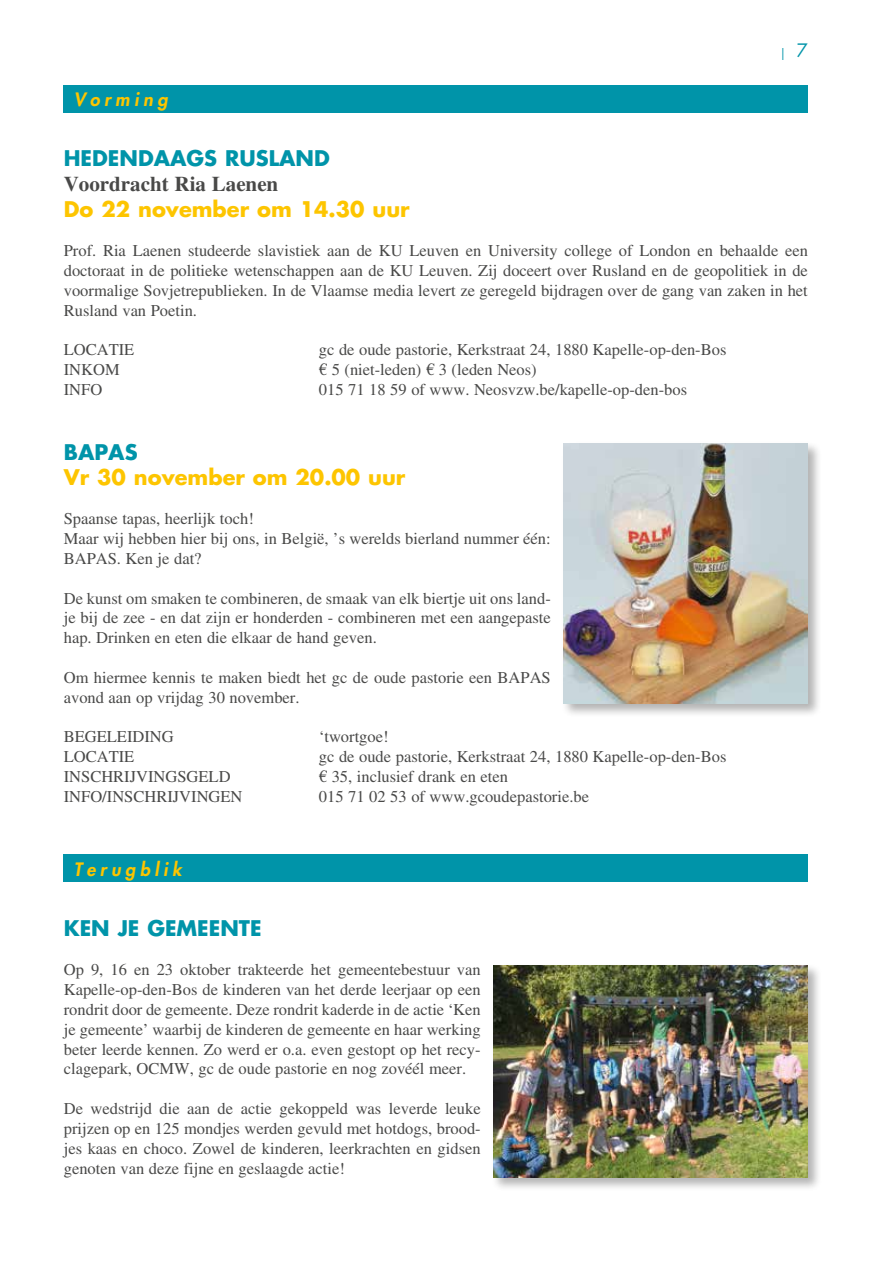
<style>
.page{position:relative;width:893px;height:1263px;background:#fff}
.page>*{position:absolute;margin:0;border:0;box-sizing:border-box;transform-origin:0 0}
.t1{font:700 21px "Futura Std";color:#fdc500}
.t2{font:700 21px "Futura Std";color:#0094a9}
.t3{font:700 21px "Times LT Std";color:#494948}
.t4{font:italic 800 18px "Futura Std";letter-spacing:.25em;color:#fdc500}
.t5{font:16.5px/19.8px "Times LT Std";color:#494948;text-align:justify}
.t6{font:12px "Officina Sans Std";color:#0094a9}
.s1{font-family:"Futura Std";font-size:18px}
</style>
<div class="page">
<div style="left:64px;top:85px;width:744px;height:27px;background:#0094a9"></div>
<div style="left:64px;top:855px;width:744px;height:27px;background:#0094a9"></div>
<div style="left:561px;top:441px;width:261px;height:276px;background:#000;opacity:.3"></div>
<img style="left:564px;top:443px;width:244px;height:260px">
<div style="left:491px;top:963px;width:331px;height:229px;background:#000;opacity:.3"></div>
<img style="left:493px;top:965px;width:315px;height:213px">
<p class="t4" style="left:74px;top:88px;width:95px">Vorming</p>
<p class="t6" style="left:781px;top:46px;width:28px">| <span class="s1">7</span></p>
<p class="t2" style="left:64px;top:144px;width:268px">HEDENDAAGS RUSLAND</p>
<p class="t3" style="left:64px;top:172px;width:216px">Voordracht Ria Laenen</p>
<p class="t1" style="left:64px;top:195px;width:347px">Do 22 november om 14.30 uur</p>
<p class="t5" style="left:64px;top:241px;width:746px">Prof. Ria Laenen studeerde slavistiek aan de KU Leuven en University college of London en behaalde een doctoraat in de politieke wetenschappen aan de KU Leuven. Zij doceert over Rusland en de geopolitiek in de voormalige Sovjetrepublieken. In de Vlaamse media levert ze geregeld bijdragen over de gang van zaken in het Rusland van Poetin.</p>
<p class="t5" style="left:64px;top:340px;width:72px">LOCATIE</p>
<p class="t5" style="left:319px;top:340px;width:409px">gc de oude pastorie, Kerkstraat 24, 1880 Kapelle-op-den-Bos</p>
<p class="t5" style="left:64px;top:359px;width:57px">INKOM</p>
<p class="t5" style="left:319px;top:359px;width:219px">€ 5 (niet-leden) € 3 (leden Neos)</p>
<p class="t5" style="left:64px;top:379px;width:40px">INFO</p>
<p class="t5" style="left:319px;top:379px;width:370px">015 71 18 59 of www. Neosvzw.be/kapelle-op-den-bos</p>
<p class="t2" style="left:64px;top:438px;width:75px">BAPAS</p>
<p class="t1" style="left:64px;top:463px;width:343px">Vr 30 november om 20.00 uur</p>
<p class="t5" style="left:64px;top:509px;width:488px;text-align:left">Spaanse tapas, heerlijk toch!<br>Maar wij hebben hier bij ons, in België, ’s werelds bierland nummer één:<br>BAPAS. Ken je dat?</p>
<p class="t5" style="left:64px;top:588px;width:489px">De kunst om smaken te combineren, de smaak van elk biertje uit ons land&shy;je bij de zee - en dat zijn er honderden - combineren met een aangepaste hap. Drinken en eten die elkaar de hand geven.</p>
<p class="t5" style="left:64px;top:667px;width:488px">Om hiermee kennis te maken biedt het gc de oude pastorie een BAPAS avond aan op vrijdag 30 november.</p>
<p class="t5" style="left:64px;top:727px;width:111px">BEGELEIDING</p>
<p class="t5" style="left:319px;top:727px;width:71px">‘twortgoe!</p>
<p class="t5" style="left:64px;top:746px;width:72px">LOCATIE</p>
<p class="t5" style="left:319px;top:746px;width:409px">gc de oude pastorie, Kerkstraat 24, 1880 Kapelle-op-den-Bos</p>
<p class="t5" style="left:64px;top:766px;width:168px">INSCHRIJVINGSGELD</p>
<p class="t5" style="left:319px;top:766px;width:191px">€ 35, inclusief drank en eten</p>
<p class="t5" style="left:64px;top:786px;width:180px">INFO/INSCHRIJVINGEN</p>
<p class="t5" style="left:319px;top:786px;width:272px">015 71 02 53 of www.gcoudepastorie.be</p>
<p class="t4" style="left:74px;top:858px;width:109px">Terugblik</p>
<p class="t2" style="left:64px;top:914px;width:199px">KEN JE GEMEENTE</p>
<p class="t5" style="left:64px;top:960px;width:418px">Op 9, 16 en 23 oktober trakteerde het gemeentebestuur van Kapelle-op-den-Bos de kinderen van het derde leerjaar op een rondrit door de gemeente. Deze rondrit kaderde in de actie ‘Ken je gemeente’ waarbij de kinderen de gemeente en haar werking beter leerde kennen. Zo werd er o.a. even gestopt op het recy&shy;clagepark, OCMW, gc de oude pastorie en nog zovéél meer.</p>
<p class="t5" style="left:64px;top:1098px;width:418px">De wedstrijd die aan de actie gekoppeld was leverde leuke prijzen op en 125 mondjes werden gevuld met hotdogs, brood&shy;jes kaas en choco. Zowel de kinderen, leerkrachten en gidsen genoten van deze fijne en geslaagde actie!</p>
</div>
